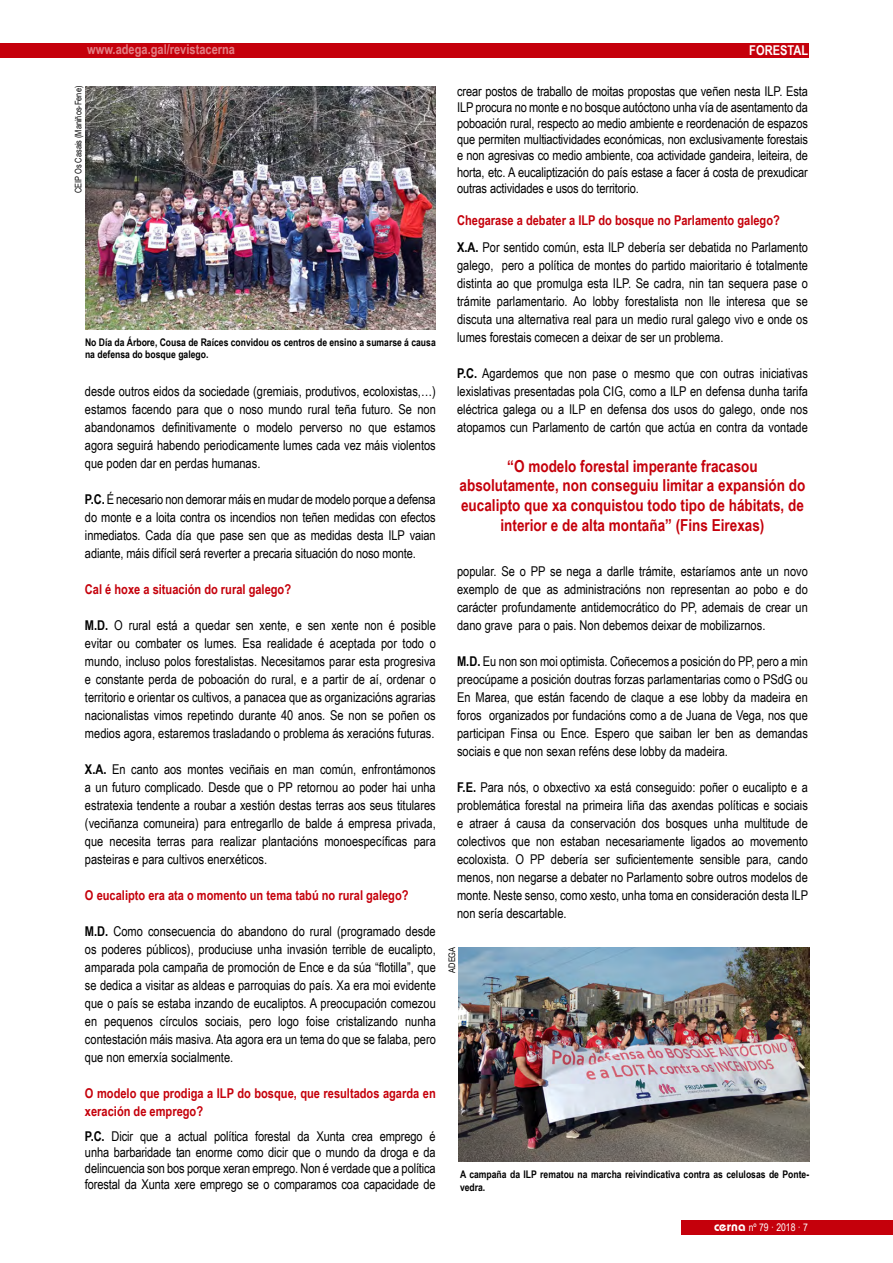
<style>
.page{position:relative;width:893px;height:1263px;background:#fff}
.page>*{position:absolute;margin:0;border:0;box-sizing:border-box;transform-origin:0 0}
.t1{font:700 16.5px/19.8px "Arial Narrow";color:#c5000b;text-align:center}
.t2{font:13.5px/18px "Arial Narrow";color:#000;text-align:justify}
.t3{font:700 13.5px/18px "Arial Narrow";color:#c5000b}
.t4{font:700 13.5px "Arial Narrow";color:#e78b8f}
.t5{font:700 13.5px "Arial Narrow";color:#e28085}
.t6{font:700 13.5px "Arial Narrow";color:#fff}
.t7{font:700 10.5px/12.6px "Arial Narrow";color:#000}
.t8{font:10.5px "Arial Narrow";color:#fff}
.t9{font:9px "Arial Narrow";color:#000}
.s1{font-weight:700}
.s2{font-weight:700;color:#c5000b}
.s3{font-family:"Bauhaus";font-weight:600;font-size:13.5px}
</style>
<div class="page">
<div style="left:681px;top:1220px;width:212px;height:15px;background:#c5000b"></div>
<div style="left:0;top:43px;width:808px;height:15px;background:#c5000b"></div>
<img style="left:85px;top:86px;width:351px;height:243px">
<img style="left:458px;top:947px;width:351px;height:215px">
<p class="t4" style="left:85px;top:39px;width:149px">www.adega.gal/revistacerna</p>
<p class="t6" style="left:742px;top:40px;width:64px">RECUR OS</p>
<p class="t5" style="left:87px;top:39px;width:149px">www.adega.gal/revistacerna</p>
<p class="t6" style="left:749px;top:40px;width:60px">FORESTAL</p>
<p class="t9" style="left:72px;top:193px;width:109px;rotate:-90deg">CEIP Os Casais (Maniños-Fene)</p>
<p class="t7" style="left:85px;top:335px;width:352px">No Día da Árbore, Cousa de Raíces convidou os centros de ensino a sumarse á causa na defensa do bosque galego.</p>
<p class="t2" style="left:85px;top:382px;width:352px">desde outros eidos da sociedade (gremiais, produtivos, ecoloxistas,…) estamos facendo para que o noso mundo rural teña futuro. Se non abandonamos definitivamente o modelo perverso no que estamos agora seguirá habendo periodicamente lumes cada vez máis violentos que poden dar en perdas humanas.</p>
<p class="t2" style="left:85px;top:490px;width:352px"><span class="s1">P.C.</span> É necesario non demorar máis en mudar de modelo porque a defensa do monte e a loita contra os incendios non teñen medidas con efectos inmediatos. Cada día que pase sen que as medidas desta ILP vaian adiante, máis difícil será reverter a precaria situación do noso monte.</p>
<p class="t3" style="left:85px;top:580px;width:208px">Cal é hoxe a situación do rural galego?</p>
<p class="t2" style="left:85px;top:616px;width:352px"><span class="s1">M.D.</span> O rural está a quedar sen xente, e sen xente non é posible evitar ou combater os lumes. Esa realidade é aceptada por todo o mundo, incluso polos forestalistas. Necesitamos parar esta progresiva e constante perda de poboación do rural, e a partir de aí, ordenar o territorio e orientar os cultivos, a panacea que as organizacións agrarias nacionalistas vimos repetindo durante 40 anos. Se non se poñen os medios agora, estaremos trasladando o problema ás xeracións futuras.</p>
<p class="t2" style="left:85px;top:760px;width:352px"><span class="s1">X.A.</span> En canto aos montes veciñais en man común, enfrontámonos a un futuro complicado. Desde que o PP retornou ao poder hai unha estratexia tendente a roubar a xestión destas terras aos seus titulares (veciñanza comuneira) para entregarllo de balde á empresa privada, que necesita terras para realizar plantacións monoespecíficas para pasteiras e para cultivos enerxéticos.</p>
<p class="t3" style="left:85px;top:886px;width:325px">O eucalipto era ata o momento un tema tabú no rural galego?</p>
<p class="t2" style="left:85px;top:922px;width:352px"><span class="s1">M.D.</span> Como consecuencia do abandono do rural (programado desde os poderes públicos), produciuse unha invasión terrible de eucalipto, amparada pola campaña de promoción de Ence e da súa “flotilla”, que se dedica a visitar as aldeas e parroquias do país. Xa era moi evidente que o país se estaba inzando de eucaliptos. A preocupación comezou en pequenos círculos sociais, pero logo foise cristalizando nunha contestación máis masiva. Ata agora era un tema do que se falaba, pero que non emerxía socialmente.</p>
<p class="t3" style="left:85px;top:1084px;width:352px">O modelo que prodiga a ILP do bosque, que resultados agarda en xeración de emprego?</p>
<p class="t2" style="left:85px;top:1127px;width:352px;line-height:16.2px"><span class="s1">P.C.</span> Dicir que a actual política forestal da Xunta crea emprego é unha barbaridade tan enorme como dicir que o mundo da droga e da delincuencia son bos porque xeran emprego. Non é verdade que a política forestal da Xunta xere emprego se o comparamos coa capacidade de</p>
<p class="t2" style="left:457px;top:82px;width:352px;line-height:16.2px">crear postos de traballo de moitas propostas que veñen nesta ILP. Esta ILP procura no monte e no bosque autóctono unha vía de asentamento da poboación rural, respecto ao medio ambiente e reordenación de espazos que permiten multiactividades económicas, non exclusivamente forestais e non agresivas co medio ambiente, coa actividade gandeira, leiteira, de horta, etc. A eucaliptización do país estase a facer á costa de prexudicar outras actividades e usos do territorio.</p>
<p class="t2" style="left:457px;top:207px;width:352px;line-height:26.7px"><span class="s2">Chegarase a debater a ILP do bosque no Parlamento galego?<br></span><span class="s1">X.A.</span> Por sentido común, esta ILP debería ser debatida no Parlamento</p>
<p class="t2" style="left:457px;top:256px;width:352px">galego, pero a política de montes do partido maioritario é totalmente distinta ao que promulga esta ILP. Se cadra, nin tan sequera pase o trámite parlamentario. Ao lobby forestalista non lle interesa que se discuta una alternativa real para un medio rural galego vivo e onde os lumes forestais comecen a deixar de ser un problema.</p>
<p class="t2" style="left:457px;top:364px;width:352px"><span class="s1">P.C.</span> Agardemos que non pase o mesmo que con outras iniciativas lexislativas presentadas pola CIG, como a ILP en defensa dunha tarifa eléctrica galega ou a ILP en defensa dos usos do galego, onde nos atopamos cun Parlamento de cartón que actúa en contra da vontade</p>
<p class="t1" style="left:460px;top:455px;width:347px">“O modelo forestal imperante fracasou absolutamente, non conseguiu limitar a expansión do eucalipto que xa conquistou todo tipo de hábitats, de interior e de alta montaña” (Fins Eirexas)</p>
<p class="t2" style="left:457px;top:562px;width:352px">popular. Se o PP se nega a darlle trámite, estaríamos ante un novo exemplo de que as administracións non representan ao pobo e do carácter profundamente antidemocrático do PP, ademais de crear un dano grave para o pais. Non debemos deixar de mobilizarnos.</p>
<p class="t2" style="left:457px;top:652px;width:352px"><span class="s1">M.D.</span> Eu non son moi optimista. Coñecemos a posición do PP, pero a min preocúpame a posición doutras forzas parlamentarias como o PSdG ou En Marea, que están facendo de claque a ese lobby da madeira en foros organizados por fundacións como a de Juana de Vega, nos que participan Finsa ou Ence. Espero que saiban ler ben as demandas sociais e que non sexan reféns dese lobby da madeira.</p>
<p class="t2" style="left:457px;top:778px;width:352px"><span class="s1">F.E.</span> Para nós, o obxectivo xa está conseguido: poñer o eucalipto e a problemática forestal na primeira liña das axendas políticas e sociais e atraer á causa da conservación dos bosques unha multitude de colectivos que non estaban necesariamente ligados ao movemento ecoloxista. O PP debería ser suficientemente sensible para, cando menos, non negarse a debater no Parlamento sobre outros modelos de monte. Neste senso, como xesto, unha toma en consideración desta ILP non sería descartable.</p>
<p class="t9" style="left:445px;top:973px;width:27px;rotate:-90deg">ADEGA</p>
<p class="t7" style="left:460px;top:1167px;width:351px">A campaña da ILP rematou na marcha reivindicativa contra as celulosas de Ponte&shy;vedra.</p>
<p class="t8" style="left:714px;top:1219px;width:95px"><span class="s3">cerna</span> nº 79 · 2018 · 7</p>
</div>
